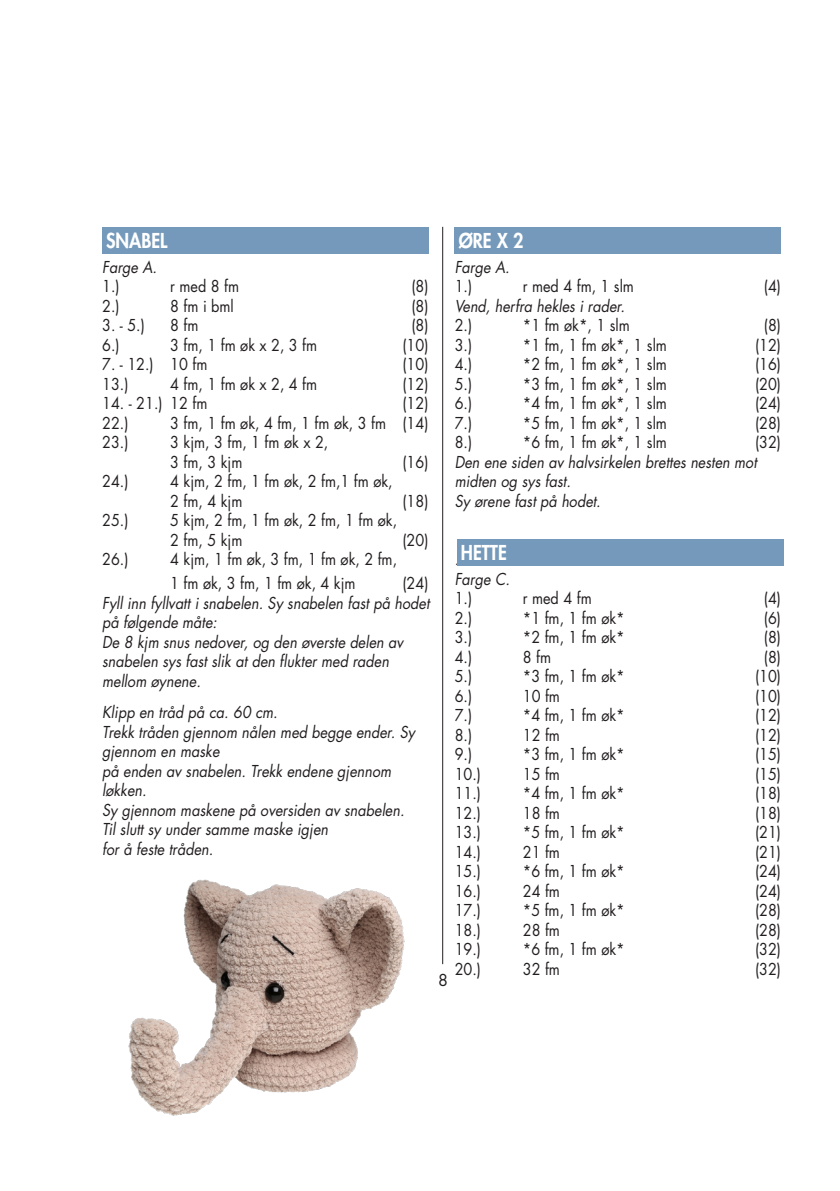
<style>
.page{position:relative;width:840px;height:1191px;background:#fff}
.page>*{position:absolute;margin:0;border:0;box-sizing:border-box;transform-origin:0 0}
.t1{font:800 20px "Futura Std";color:#fff;scale:.9 1}
.t2{font:16px/19.6px "Futura Std";color:#231f20;scale:.9 1}
.t3{font:italic 16px/19.6px "Futura Std";color:#231f20;scale:.9 1}
.t4{font:16px "Futura Std";color:#231f20}
</style>
<div class="page">
<hr style="left:442px;top:227px;width:1px;height:737px;background:#231f20">
<div style="left:102px;top:227px;width:326px;height:26px;background:#7499ba"></div>
<div style="left:454px;top:227px;width:326px;height:26px;background:#7499ba"></div>
<div style="left:456px;top:539px;width:326px;height:26px;background:#7499ba"></div>
<img style="left:128px;top:879px;width:277px;height:237px">
<p class="t1" style="left:106px;top:228px;width:70px">SNABEL</p>
<p class="t3" style="left:102px;top:257px;width:62px">Farge A.</p>
<p class="t2" style="left:102px;top:277px;width:21px">1.)</p>
<p class="t2" style="left:170px;top:277px;width:78px">r med 8 fm</p>
<p class="t2" style="left:411px;top:277px;width:21px">(8)</p>
<p class="t2" style="left:102px;top:296px;width:21px">2.)</p>
<p class="t2" style="left:170px;top:296px;width:72px">8 fm i bml</p>
<p class="t2" style="left:411px;top:296px;width:21px">(8)</p>
<p class="t2" style="left:102px;top:316px;width:49px">3. - 5.)</p>
<p class="t2" style="left:170px;top:316px;width:33px">8 fm</p>
<p class="t2" style="left:411px;top:316px;width:21px">(8)</p>
<p class="t2" style="left:102px;top:335px;width:21px">6.)</p>
<p class="t2" style="left:170px;top:335px;width:165px">3 fm, 1 fm øk x 2, 3 fm</p>
<p class="t2" style="left:402px;top:335px;width:30px">(10)</p>
<p class="t2" style="left:102px;top:355px;width:118px">7. - 12.) 10 fm</p>
<p class="t2" style="left:402px;top:355px;width:30px">(10)</p>
<p class="t2" style="left:102px;top:374px;width:31px">13.)</p>
<p class="t2" style="left:170px;top:374px;width:165px">4 fm, 1 fm øk x 2, 4 fm</p>
<p class="t2" style="left:402px;top:374px;width:30px">(12)</p>
<p class="t2" style="left:102px;top:394px;width:118px">14. - 21.) 12 fm</p>
<p class="t2" style="left:402px;top:394px;width:30px">(12)</p>
<p class="t2" style="left:102px;top:413px;width:31px">22.)</p>
<p class="t2" style="left:170px;top:413px;width:288px">3 fm, 1 fm øk, 4 fm, 1 fm øk, 3 fm (14)</p>
<p class="t2" style="left:102px;top:433px;width:31px">23.)</p>
<p class="t2" style="left:170px;top:433px;width:177px">3 kjm, 3 fm, 1 fm øk x 2,</p>
<p class="t2" style="left:170px;top:452px;width:82px">3 fm, 3 kjm</p>
<p class="t2" style="left:402px;top:452px;width:30px">(16)</p>
<p class="t2" style="left:102px;top:472px;width:31px">24.)</p>
<p class="t2" style="left:170px;top:472px;width:248px">4 kjm, 2 fm, 1 fm øk, 2 fm,1 fm øk,<br>2 fm, 4 kjm</p>
<p class="t2" style="left:402px;top:491px;width:30px">(18)</p>
<p class="t2" style="left:102px;top:511px;width:31px">25.)</p>
<p class="t2" style="left:170px;top:511px;width:253px">5 kjm, 2 fm, 1 fm øk, 2 fm, 1 fm øk,<br>2 fm, 5 kjm</p>
<p class="t2" style="left:402px;top:530px;width:30px">(20)</p>
<p class="t2" style="left:102px;top:550px;width:31px">26.)</p>
<p class="t2" style="left:170px;top:547px;width:253px;line-height:24px">4 kjm, 1 fm øk, 3 fm, 1 fm øk, 2 fm,<br>1 fm øk, 3 fm, 1 fm øk, 4 kjm</p>
<p class="t2" style="left:402px;top:574px;width:30px">(24)</p>
<p class="t3" style="left:102px;top:593px;width:365px">Fyll inn fyllvatt i snabelen. Sy snabelen fast på hodet på følgende måte:</p>
<p class="t3" style="left:102px;top:632px;width:336px">De 8 kjm snus nedover, og den øverste delen av snabelen sys fast slik at den flukter med raden mellom øynene.</p>
<p class="t3" style="left:102px;top:703px;width:196px">Klipp en tråd på ca. 60 cm.</p>
<p class="t3" style="left:102px;top:722px;width:349px">Trekk tråden gjennom nålen med begge ender. Sy gjennom en maske</p>
<p class="t3" style="left:102px;top:761px;width:322px">på enden av snabelen. Trekk endene gjennom</p>
<p class="t3" style="left:102px;top:781px;width:51px">løkken.</p>
<p class="t3" style="left:102px;top:800px;width:337px">Sy gjennom maskene på oversiden av snabelen.</p>
<p class="t3" style="left:102px;top:820px;width:252px">Til slutt sy under samme maske igjen</p>
<p class="t3" style="left:102px;top:839px;width:125px">for å feste tråden.</p>
<p class="t1" style="left:458px;top:228px;width:74px">ØRE X 2</p>
<p class="t3" style="left:454px;top:257px;width:62px">Farge A.</p>
<p class="t2" style="left:454px;top:277px;width:21px">1.)</p>
<p class="t2" style="left:522px;top:277px;width:125px">r med 4 fm, 1 slm</p>
<p class="t2" style="left:763px;top:277px;width:21px">(4)</p>
<p class="t3" style="left:454px;top:296px;width:190px">Vend, herfra hekles i rader.</p>
<p class="t2" style="left:454px;top:316px;width:21px">2.)</p>
<p class="t2" style="left:522px;top:316px;width:120px">*1 fm øk*, 1 slm</p>
<p class="t2" style="left:763px;top:316px;width:21px">(8)</p>
<p class="t2" style="left:454px;top:335px;width:21px">3.)</p>
<p class="t2" style="left:522px;top:335px;width:162px">*1 fm, 1 fm øk*, 1 slm</p>
<p class="t2" style="left:754px;top:335px;width:30px">(12)</p>
<p class="t2" style="left:454px;top:355px;width:21px">4.)</p>
<p class="t2" style="left:522px;top:355px;width:162px">*2 fm, 1 fm øk*, 1 slm</p>
<p class="t2" style="left:754px;top:355px;width:30px">(16)</p>
<p class="t2" style="left:454px;top:374px;width:21px">5.)</p>
<p class="t2" style="left:522px;top:374px;width:162px">*3 fm, 1 fm øk*, 1 slm</p>
<p class="t2" style="left:754px;top:374px;width:30px">(20)</p>
<p class="t2" style="left:454px;top:394px;width:21px">6.)</p>
<p class="t2" style="left:522px;top:394px;width:162px">*4 fm, 1 fm øk*, 1 slm</p>
<p class="t2" style="left:754px;top:394px;width:30px">(24)</p>
<p class="t2" style="left:454px;top:413px;width:21px">7.)</p>
<p class="t2" style="left:522px;top:413px;width:162px">*5 fm, 1 fm øk*, 1 slm</p>
<p class="t2" style="left:754px;top:413px;width:30px">(28)</p>
<p class="t2" style="left:454px;top:433px;width:21px">8.)</p>
<p class="t2" style="left:522px;top:433px;width:162px">*6 fm, 1 fm øk*, 1 slm</p>
<p class="t2" style="left:754px;top:433px;width:30px">(32)</p>
<p class="t3" style="left:454px;top:452px;width:337px">Den ene siden av halvsirkelen brettes nesten mot midten og sys fast.</p>
<p class="t3" style="left:454px;top:491px;width:164px">Sy ørene fast på hodet.</p>
<p class="t4" style="left:438px;top:969px;width:11px">8</p>
<p class="t1" style="left:460px;top:540px;width:53px">HETTE</p>
<p class="t3" style="left:454px;top:569px;width:63px">Farge C.</p>
<p class="t2" style="left:454px;top:589px;width:21px">1.)</p>
<p class="t2" style="left:522px;top:589px;width:78px">r med 4 fm</p>
<p class="t2" style="left:763px;top:589px;width:21px">(4)</p>
<p class="t2" style="left:454px;top:608px;width:21px">2.)</p>
<p class="t2" style="left:522px;top:608px;width:115px">*1 fm, 1 fm øk*</p>
<p class="t2" style="left:763px;top:608px;width:21px">(6)</p>
<p class="t2" style="left:454px;top:628px;width:21px">3.)</p>
<p class="t2" style="left:522px;top:628px;width:115px">*2 fm, 1 fm øk*</p>
<p class="t2" style="left:763px;top:628px;width:21px">(8)</p>
<p class="t2" style="left:454px;top:647px;width:21px">4.)</p>
<p class="t2" style="left:522px;top:647px;width:33px">8 fm</p>
<p class="t2" style="left:763px;top:647px;width:21px">(8)</p>
<p class="t2" style="left:454px;top:667px;width:21px">5.)</p>
<p class="t2" style="left:522px;top:667px;width:115px">*3 fm, 1 fm øk*</p>
<p class="t2" style="left:754px;top:667px;width:30px">(10)</p>
<p class="t2" style="left:454px;top:686px;width:21px">6.)</p>
<p class="t2" style="left:522px;top:686px;width:43px">10 fm</p>
<p class="t2" style="left:754px;top:686px;width:30px">(10)</p>
<p class="t2" style="left:454px;top:706px;width:21px">7.)</p>
<p class="t2" style="left:522px;top:706px;width:115px">*4 fm, 1 fm øk*</p>
<p class="t2" style="left:754px;top:706px;width:30px">(12)</p>
<p class="t2" style="left:454px;top:725px;width:21px">8.)</p>
<p class="t2" style="left:522px;top:725px;width:43px">12 fm</p>
<p class="t2" style="left:754px;top:725px;width:30px">(12)</p>
<p class="t2" style="left:454px;top:745px;width:21px">9.)</p>
<p class="t2" style="left:522px;top:745px;width:115px">*3 fm, 1 fm øk*</p>
<p class="t2" style="left:754px;top:745px;width:30px">(15)</p>
<p class="t2" style="left:454px;top:764px;width:31px">10.)</p>
<p class="t2" style="left:522px;top:764px;width:43px">15 fm</p>
<p class="t2" style="left:754px;top:764px;width:30px">(15)</p>
<p class="t2" style="left:454px;top:784px;width:31px">11.)</p>
<p class="t2" style="left:522px;top:784px;width:115px">*4 fm, 1 fm øk*</p>
<p class="t2" style="left:754px;top:784px;width:30px">(18)</p>
<p class="t2" style="left:454px;top:803px;width:31px">12.)</p>
<p class="t2" style="left:522px;top:803px;width:43px">18 fm</p>
<p class="t2" style="left:754px;top:803px;width:30px">(18)</p>
<p class="t2" style="left:454px;top:823px;width:31px">13.)</p>
<p class="t2" style="left:522px;top:823px;width:115px">*5 fm, 1 fm øk*</p>
<p class="t2" style="left:754px;top:823px;width:30px">(21)</p>
<p class="t2" style="left:454px;top:842px;width:31px">14.)</p>
<p class="t2" style="left:522px;top:842px;width:43px">21 fm</p>
<p class="t2" style="left:754px;top:842px;width:30px">(21)</p>
<p class="t2" style="left:454px;top:862px;width:31px">15.)</p>
<p class="t2" style="left:522px;top:862px;width:115px">*6 fm, 1 fm øk*</p>
<p class="t2" style="left:754px;top:862px;width:30px">(24)</p>
<p class="t2" style="left:454px;top:881px;width:31px">16.)</p>
<p class="t2" style="left:522px;top:881px;width:43px">24 fm</p>
<p class="t2" style="left:754px;top:881px;width:30px">(24)</p>
<p class="t2" style="left:454px;top:901px;width:31px">17.)</p>
<p class="t2" style="left:522px;top:901px;width:115px">*5 fm, 1 fm øk*</p>
<p class="t2" style="left:754px;top:901px;width:30px">(28)</p>
<p class="t2" style="left:454px;top:920px;width:31px">18.)</p>
<p class="t2" style="left:522px;top:920px;width:43px">28 fm</p>
<p class="t2" style="left:754px;top:920px;width:30px">(28)</p>
<p class="t2" style="left:454px;top:940px;width:31px">19.)</p>
<p class="t2" style="left:522px;top:940px;width:115px">*6 fm, 1 fm øk*</p>
<p class="t2" style="left:754px;top:940px;width:30px">(32)</p>
<p class="t2" style="left:454px;top:959px;width:31px">20.)</p>
<p class="t2" style="left:522px;top:959px;width:43px">32 fm</p>
<p class="t2" style="left:754px;top:959px;width:30px">(32)</p>
<p class="t3" style="left:454px;top:550px;width:6px">.</p>
</div>
